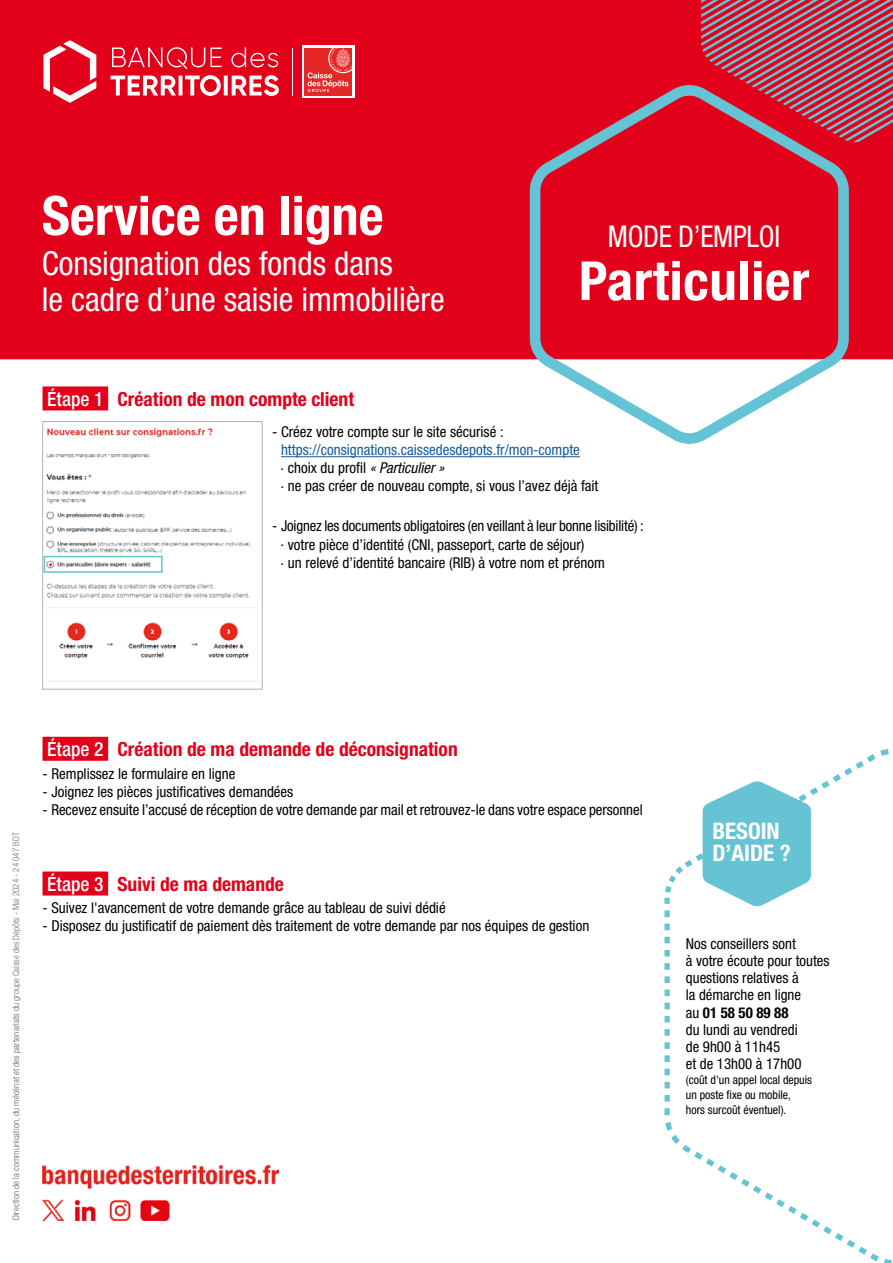
<style>
.page{position:relative;width:893px;height:1263px;background:#fff}
.page>*{position:absolute;margin:0;border:0;box-sizing:border-box;transform-origin:0 0}
.t1{font:700 condensed 54px "Helvetica Neue LT Pro";color:#fff}
.t2{font:condensed 33px/36px "Helvetica Neue LT Pro";color:#fff}
.t3{font:condensed 30px "Helvetica Neue LT Pro";letter-spacing:-.01em;color:#fff;scale:.95 1}
.chapo{font:700 condensed 22.8px/21.8px "Helvetica Neue LT Pro";color:#fff}
.Titre{font:700 condensed 19.5px "Helvetica Neue LT Pro";color:#e2001a}
.texte_noir_puce_violet{font:condensed 15px "Helvetica Neue LT Pro";color:#000}
.chapo-2{font:condensed 15px/17.2px "Helvetica Neue LT Pro";color:#000}
.texte_noir_puce_violet-2{font:condensed 15px/18px "Helvetica Neue LT Pro";color:#165b9a}
.chapo-3{font:condensed 12px/15px "Helvetica Neue LT Pro";color:#000}
.t4{font:300 condensed 9px "Helvetica Neue LT Pro";letter-spacing:.015em;color:#5c6165}
.s1{font-weight:500;color:#fff}
.s2{color:#000}
.s3{font-style:italic}
.s4{color:#707172}
.s5{color:#7b706c}
.s6{font-weight:700}
</style>
<div class="page">
<img style="left:45px;top:428px;width:213px;height:254px">
<div style="left:43px;top:421px;width:219px;height:268px;border:1px solid #b1b3b4"></div>
<div style="left:0;top:0;width:893px;height:359px;background:#e2001a"></div>
<div style="left:43px;top:386px;width:65px;height:24px;background:#e2001a"></div>
<hr style="left:281px;top:456px;width:299px;height:1px;background:#165b9a">
<div style="left:43px;top:737px;width:65px;height:24px;background:#e2001a"></div>
<div style="left:43px;top:871px;width:65px;height:24px;background:#e2001a"></div>
<svg style="left:111px;top:75px;width:168px;height:21px"></svg>
<svg style="left:112px;top:47px;width:166px;height:22px;background:#e72f44"></svg>
<svg style="left:43px;top:40px;width:53px;height:63px"></svg>
<hr style="left:292px;top:48px;width:1px;height:47px;background:#fff">
<svg style="left:302px;top:45px;width:52px;height:53px"></svg>
<div style="left:304px;top:48px;width:48px;height:47px;background:#e52826"></div>
<svg style="left:308px;top:48px;width:45px;height:44px"></svg>
<svg style="left:701px;top:0;width:192px;height:142px;background:#b14a61"></svg>
<svg style="left:524px;top:80px;width:330px;height:364px"></svg>
<svg style="left:664px;top:749px;width:228px;height:514px"></svg>
<svg style="left:664px;top:750px;width:228px;height:351px"></svg>
<div style="left:44px;top:556px;width:119px;height:17px;border:2px solid #66c3d4"></div>
<img style="left:43px;top:1166px;width:235px;height:54px">
<p class="t1" style="left:42px;top:183px;width:343px">Service en ligne</p>
<p class="t2" style="left:42px;top:245px;width:405px">Consignation des fonds dans<br>le cadre d’une saisie immobilière</p>
<p class="t3" style="left:608px;top:219px;width:183px">MODE D’EMPLOI</p>
<p class="t1" style="left:579px;top:249px;width:232px">Particulier</p>
<p class="Titre" style="left:47px;top:387px;width:308px"><span class="s1">Étape 1</span> Création de mon compte client</p>
<p class="texte_noir_puce_violet-2" style="left:281px;top:423px;width:300px;text-indent:-9px"><span class="s2">- Créez votre compte sur le site sécurisé : </span>https://consignations.caissedesdepots.fr/mon-compte</p>
<p class="texte_noir_puce_violet" style="left:281px;top:459px;width:165px">. choix du profil <span class="s3">« Particulier »</span></p>
<p class="texte_noir_puce_violet" style="left:281px;top:477px;width:319px">. ne pas créer de nouveau compte, si vous l’avez déjà fait</p>
<p class="texte_noir_puce_violet" style="left:272px;top:517px;width:373px">- Joignez les documents obligatoires (en veillant à leur bonne lisibilité) :</p>
<p class="texte_noir_puce_violet" style="left:281px;top:535px;width:305px">. votre pièce d’identité (CNI, passeport, carte de séjour)</p>
<p class="texte_noir_puce_violet" style="left:281px;top:553px;width:326px">. un relevé d’identité bancaire (RIB) à votre nom et prénom</p>
<p class="t4" style="left:11px;top:1220px;width:389px;rotate:-90deg">Direction de la communication, du mécénat et des partenariats du <span class="s4">groupe Caisse des Dépôts</span> <span class="s5">- Mai 2024 - 24 047 BDT</span></p>
<p class="Titre" style="left:47px;top:738px;width:412px"><span class="s1">Étape 2</span> Création de ma demande de déconsignation</p>
<p class="texte_noir_puce_violet" style="left:43px;top:764px;width:194px">- Remplissez le formulaire en ligne</p>
<p class="texte_noir_puce_violet" style="left:43px;top:782px;width:252px">- Joignez les pièces justificatives demandées</p>
<p class="texte_noir_puce_violet" style="left:43px;top:800px;width:602px">- Recevez ensuite l’accusé de réception de votre demande par mail et retrouvez-le dans votre espace personnel</p>
<p class="Titre" style="left:47px;top:872px;width:238px"><span class="s1">Étape 3</span> Suivi de ma demande</p>
<p class="texte_noir_puce_violet" style="left:43px;top:899px;width:405px">- Suivez l'avancement de votre demande grâce au tableau de suivi dédié</p>
<p class="texte_noir_puce_violet" style="left:43px;top:917px;width:548px">- Disposez du justificatif de paiement dès traitement de votre demande par nos équipes de gestion</p>
<p class="chapo" style="left:712px;top:820px;width:80px">BESOIN<br>D’AIDE ?</p>
<p class="chapo-2" style="left:686px;top:934px;width:145px">Nos conseillers sont<br>à votre écoute pour toutes questions relatives à<br>la démarche en ligne<br>au <span class="s6">01 58 50 89 88<br></span>du lundi au vendredi<br>de 9h00 à 11h45<br>et de 13h00 à 17h00</p>
<p class="chapo-3" style="left:686px;top:1072px;width:128px">(coût d'un appel local depuis un poste fixe ou mobile, hors surcoût éventuel).</p>
</div>
